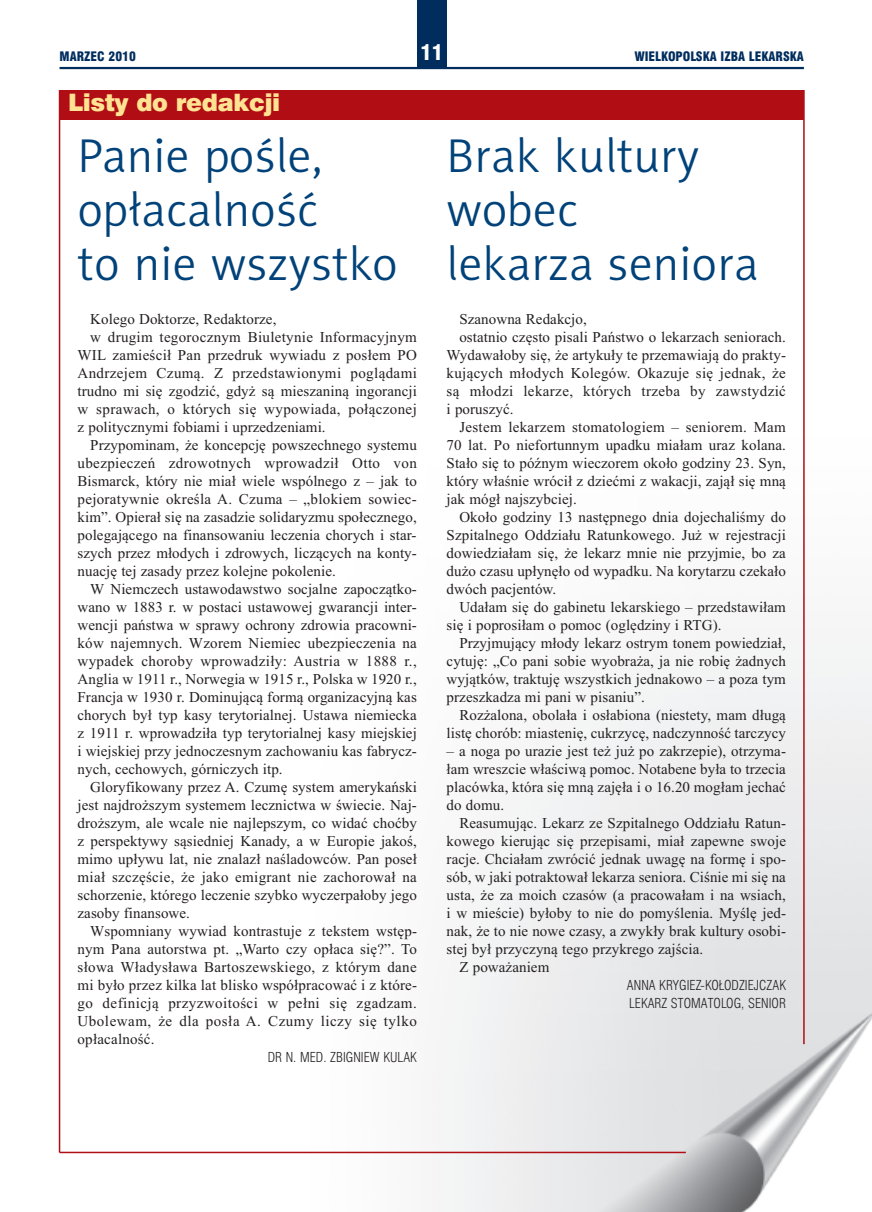
<style>
.page{position:relative;width:872px;height:1212px;background:#fff}
.page>*{position:absolute;margin:0;border:0;box-sizing:border-box;transform-origin:0 0}
.t1{font:48px/54px "Naomi Sans EFNTT Light";letter-spacing:.005em;color:#004279}
.t2{font:24px "Swis 721 Blk EU";letter-spacing:-.02em;color:#ffe292}
.t3{font:21px "Swis 721 Blk Cn EU";color:#fff}
.t4{font:15px/18px "Times New Roman";letter-spacing:.005em;color:#231f20;text-align:justify}
.t5{font:15px "Times New Roman";letter-spacing:.025em;color:#231f20}
.t6{font:15px "Times New Roman";letter-spacing:.03em;color:#231f20}
.t7{font:15px "Times New Roman";letter-spacing:.035em;color:#231f20}
.t8{font:13.5px/18px "Swis 721 Lt Cn EU";letter-spacing:.005em;color:#231f20}
.t9{font:12.75px "Swis 721 Blk Cn EU";color:#002d5e}
</style>
<div class="page">
<img style="left:294px;top:387px;width:578px;height:825px">
<hr style="left:60px;top:67px;width:744px;height:2px;background:#002d5e">
<div style="left:417px;top:0;width:29px;height:68px;background:#002d5e"></div>
<div style="left:60px;top:90px;width:744px;height:29px;background:#b00d15"></div>
<hr style="left:59px;top:90px;width:1px;height:1062px;background:#b00d15">
<hr style="left:803px;top:90px;width:1px;height:954px;background:#b00d15">
<hr style="left:60px;top:1152px;width:626px;height:1px;background:#b00d15">
<p class="t9" style="left:60px;top:48px;width:78px">MARZEC 2010</p>
<h3 class="t3" style="left:420px;top:40px;width:24px">11</h3>
<p class="t9" style="left:634px;top:48px;width:171px">WIELKOPOLSKA IZBA LEKARSKA</p>
<h2 class="t2" style="left:68px;top:87px;width:214px">Listy do redakcji</h2>
<h1 class="t1" style="left:78px;top:129px;width:322px">Panie pośle, opłacalność<br>to nie wszystko</h1>
<p class="t4" style="left:90px;top:310px;width:188px">Kolego Doktorze, Redaktorze,</p>
<p class="t4" style="left:90px;top:328px;width:328px">w drugim tegorocznym Biuletynie Informacyjnym</p>
<p class="t4" style="left:78px;top:346px;width:341px">WIL zamieścił Pan przedruk wywiadu z posłem PO</p>
<p class="t5" style="left:78px;top:364px;width:341px">Andrzejem Czumą. Z przedstawionymi poglądami</p>
<p class="t4" style="left:78px;top:382px;width:341px">trudno mi się zgodzić, gdyż są mieszaniną ingorancji</p>
<p class="t5" style="left:78px;top:400px;width:341px">w sprawach, o których się wypowiada, połączonej</p>
<p class="t4" style="left:78px;top:418px;width:250px">z politycznymi fobiami i uprzedzeniami.</p>
<p class="t4" style="left:90px;top:436px;width:328px">Przypominam, że koncepcję powszechnego systemu</p>
<p class="t5" style="left:78px;top:454px;width:341px">ubezpieczeń zdrowotnych wprowadził Otto von</p>
<p class="t4" style="left:78px;top:472px;width:341px">Bismarck, który nie miał wiele wspólnego z – jak to</p>
<p class="t4" style="left:78px;top:490px;width:341px">pejoratywnie określa A. Czuma – „blokiem sowiec-</p>
<p class="t4" style="left:78px;top:508px;width:341px">kim”. Opierał się na zasadzie solidaryzmu społecznego,</p>
<p class="t4" style="left:78px;top:526px;width:340px">polegającego na finansowaniu leczenia chorych i star-</p>
<p class="t4" style="left:78px;top:544px;width:341px">szych przez młodych i zdrowych, liczących na konty-</p>
<p class="t4" style="left:78px;top:562px;width:260px">nuację tej zasady przez kolejne pokolenie.</p>
<p class="t4" style="left:90px;top:580px;width:328px">W Niemczech ustawodawstwo socjalne zapoczątko-</p>
<p class="t4" style="left:78px;top:598px;width:341px">wano w 1883 r. w postaci ustawowej gwarancji inter-</p>
<p class="t4" style="left:78px;top:616px;width:341px">wencji państwa w sprawy ochrony zdrowia pracowni-</p>
<p class="t4" style="left:78px;top:634px;width:341px">ków najemnych. Wzorem Niemiec ubezpieczenia na</p>
<p class="t5" style="left:78px;top:652px;width:341px">wypadek choroby wprowadziły: Austria w 1888 r.,</p>
<p class="t4" style="left:78px;top:670px;width:341px">Anglia w 1911 r., Norwegia w 1915 r., Polska w 1920 r.,</p>
<p class="t4" style="left:78px;top:688px;width:341px">Francja w 1930 r. Dominującą formą organizacyjną kas</p>
<p class="t4" style="left:78px;top:706px;width:341px">chorych był typ kasy terytorialnej. Ustawa niemiecka</p>
<p class="t4" style="left:78px;top:724px;width:341px">z 1911 r. wprowadziła typ terytorialnej kasy miejskiej</p>
<p class="t4" style="left:78px;top:742px;width:341px">i wiejskiej przy jednoczesnym zachowaniu kas fabrycz-</p>
<p class="t4" style="left:78px;top:760px;width:207px">nych, cechowych, górniczych itp.</p>
<p class="t4" style="left:90px;top:778px;width:328px">Gloryfikowany przez A. Czumę system amerykański</p>
<p class="t4" style="left:78px;top:796px;width:341px">jest najdroższym systemem lecznictwa w świecie. Naj-</p>
<p class="t4" style="left:78px;top:814px;width:341px">droższym, ale wcale nie najlepszym, co widać choćby</p>
<p class="t4" style="left:78px;top:832px;width:341px">z perspektywy sąsiedniej Kanady, a w Europie jakoś,</p>
<p class="t4" style="left:78px;top:850px;width:341px">mimo upływu lat, nie znalazł naśladowców. Pan poseł</p>
<p class="t4" style="left:78px;top:868px;width:341px">miał szczęście, że jako emigrant nie zachorował na</p>
<p class="t4" style="left:78px;top:886px;width:341px">schorzenie, którego leczenie szybko wyczerpałoby jego</p>
<p class="t4" style="left:78px;top:904px;width:114px">zasoby finansowe.</p>
<p class="t4" style="left:90px;top:922px;width:328px">Wspomniany wywiad kontrastuje z tekstem wstęp-</p>
<p class="t4" style="left:78px;top:940px;width:341px">nym Pana autorstwa pt. „Warto czy opłaca się?”. To</p>
<p class="t4" style="left:78px;top:958px;width:341px">słowa Władysława Bartoszewskiego, z którym dane</p>
<p class="t4" style="left:78px;top:976px;width:341px">mi było przez kilka lat blisko współpracować i z które-</p>
<p class="t6" style="left:78px;top:994px;width:341px">go definicją przyzwoitości w pełni się zgadzam.</p>
<p class="t7" style="left:78px;top:1012px;width:341px">Ubolewam, że dla posła A. Czumy liczy się tylko</p>
<p class="t4" style="left:78px;top:1030px;width:79px">opłacalność.</p>
<p class="t8" style="left:268px;top:1048px;width:151px">DR N. MED. ZBIGNIEW KULAK</p>
<h1 class="t1" style="left:446px;top:129px;width:313px">Brak kultury wobec<br>lekarza seniora</h1>
<p class="t4" style="left:459px;top:310px;width:129px">Szanowna Redakcjo,</p>
<p class="t4" style="left:459px;top:328px;width:328px">ostatnio często pisali Państwo o lekarzach seniorach.</p>
<p class="t4" style="left:446px;top:346px;width:341px">Wydawałoby się, że artykuły te przemawiają do prakty-</p>
<p class="t4" style="left:446px;top:364px;width:341px">kujących młodych Kolegów. Okazuje się jednak, że</p>
<p class="t5" style="left:446px;top:382px;width:341px">są młodzi lekarze, których trzeba by zawstydzić</p>
<p class="t4" style="left:446px;top:400px;width:68px">i poruszyć.</p>
<p class="t4" style="left:459px;top:418px;width:328px">Jestem lekarzem stomatologiem – seniorem. Mam</p>
<p class="t4" style="left:446px;top:436px;width:341px">70 lat. Po niefortunnym upadku miałam uraz kolana.</p>
<p class="t4" style="left:446px;top:454px;width:341px">Stało się to późnym wieczorem około godziny 23. Syn,</p>
<p class="t4" style="left:446px;top:472px;width:341px">który właśnie wrócił z dziećmi z wakacji, zajął się mną</p>
<p class="t4" style="left:446px;top:490px;width:132px">jak mógł najszybciej.</p>
<p class="t4" style="left:459px;top:508px;width:328px">Około godziny 13 następnego dnia dojechaliśmy do</p>
<p class="t4" style="left:446px;top:526px;width:341px">Szpitalnego Oddziału Ratunkowego. Już w rejestracji</p>
<p class="t4" style="left:446px;top:544px;width:341px">dowiedziałam się, że lekarz mnie nie przyjmie, bo za</p>
<p class="t4" style="left:446px;top:562px;width:341px">dużo czasu upłynęło od wypadku. Na korytarzu czekało</p>
<p class="t4" style="left:446px;top:580px;width:111px">dwóch pacjentów.</p>
<p class="t4" style="left:459px;top:598px;width:328px">Udałam się do gabinetu lekarskiego – przedstawiłam</p>
<p class="t4" style="left:446px;top:616px;width:276px">się i poprosiłam o pomoc (oględziny i RTG).</p>
<p class="t4" style="left:459px;top:634px;width:328px">Przyjmujący młody lekarz ostrym tonem powiedział,</p>
<p class="t4" style="left:446px;top:652px;width:341px">cytuję: „Co pani sobie wyobraża, ja nie robię żadnych</p>
<p class="t4" style="left:446px;top:670px;width:341px">wyjątków, traktuję wszystkich jednakowo – a poza tym</p>
<p class="t4" style="left:446px;top:688px;width:200px">przeszkadza mi pani w pisaniu”.</p>
<p class="t4" style="left:459px;top:706px;width:328px">Rozżalona, obolała i osłabiona (niestety, mam długą</p>
<p class="t4" style="left:446px;top:724px;width:341px">listę chorób: miastenię, cukrzycę, nadczynność tarczycy</p>
<p class="t4" style="left:446px;top:742px;width:341px">– a noga po urazie jest też już po zakrzepie), otrzyma&shy;łam wreszcie właściwą pomoc. Notabene była to trzecia placówka, która się mną zajęła i o 16.20 mogłam jechać do domu.</p>
<p class="t4" style="left:459px;top:814px;width:328px">Reasumując. Lekarz ze Szpitalnego Oddziału Ratun-</p>
<p class="t4" style="left:446px;top:832px;width:341px">kowego kierując się przepisami, miał zapewne swoje</p>
<p class="t4" style="left:446px;top:850px;width:341px">racje. Chciałam zwrócić jednak uwagę na formę i spo-</p>
<p class="t4" style="left:446px;top:868px;width:341px">sób, w jaki potraktował lekarza seniora. Ciśnie mi się na</p>
<p class="t4" style="left:446px;top:886px;width:341px">usta, że za moich czasów (a pracowałam i na wsiach,</p>
<p class="t4" style="left:446px;top:904px;width:341px">i w mieście) byłoby to nie do pomyślenia. Myślę jed-</p>
<p class="t4" style="left:446px;top:922px;width:341px">nak, że to nie nowe czasy, a zwykły brak kultury osobi-</p>
<p class="t4" style="left:446px;top:940px;width:258px">stej był przyczyną tego przykrego zajścia.</p>
<p class="t4" style="left:459px;top:958px;width:91px">Z poważaniem</p>
<p class="t8" style="left:627px;top:976px;width:161px">ANNA KRYGIEZ-KOŁODZIEJCZAK<br>LEKARZ STOMATOLOG, SENIOR</p>
</div>
